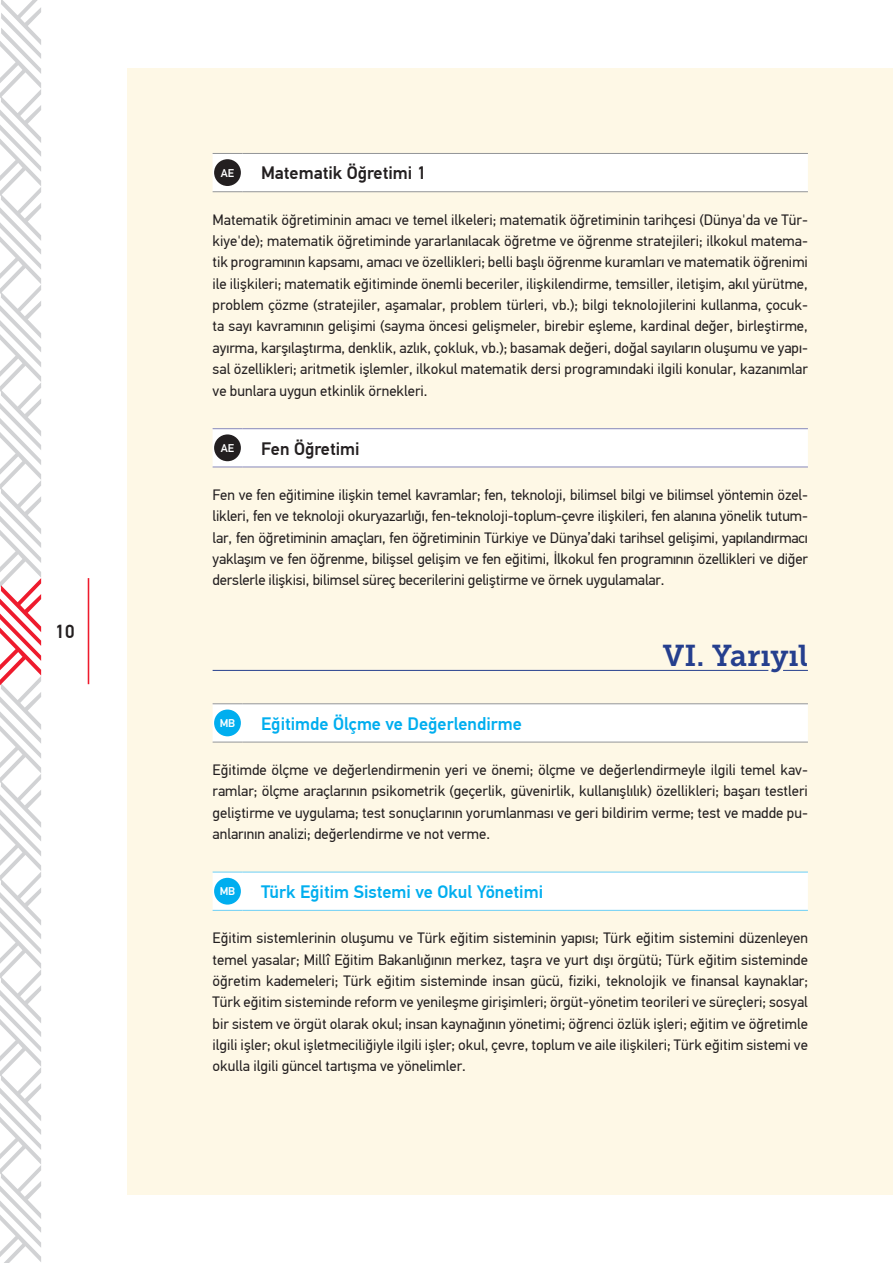
<style>
.page{position:relative;width:893px;height:1263px;background:#fff}
.page>*{position:absolute;margin:0;border:0;box-sizing:border-box;transform-origin:0 0}
.t1{font:30px "Museo Slab 700";color:#253f8e}
.t2{font:500 18.9px "PF Din Text Pro";color:#231f20}
.t3{font:500 18px "PF Din Text Pro";color:#00aeef}
.t4{font:500 18px "PF Din Text Pro";color:#231f20}
.t5{font:15px/21.5px "PF Din Text Pro";color:#231f20;text-align:justify}
.t6{font:500 11.25px "PF Din Text Pro";color:#fff}
</style>
<div class="page">
<div style="left:128px;top:68px;width:765px;height:1127px;background:#fef8e6"></div>
<hr style="left:88px;top:578px;width:1px;height:106px;background:#ee1b2d">
<svg style="left:0;top:0;width:41px;height:1263px"></svg>
<div style="left:213px;top:153px;width:595px;height:39px;background:#fff"></div>
<hr style="left:242px;top:191px;width:566px;height:1px;background:#939598">
<div style="left:214px;top:159px;width:27px;height:27px;background:#231f20;border-radius:50%"></div>
<svg style="left:213px;top:428px;width:595px;height:40px"></svg>
<hr style="left:242px;top:467px;width:566px;height:1px;background:#8688ba">
<div style="left:214px;top:434px;width:27px;height:27px;background:#231f20;border-radius:50%"></div>
<hr style="left:213px;top:670px;width:555px;height:1px;background:#253f8e">
<svg style="left:783px;top:670px;width:25px;height:1px"></svg>
<svg style="left:213px;top:703px;width:595px;height:40px"></svg>
<hr style="left:242px;top:742px;width:566px;height:1px;background:#939598">
<div style="left:214px;top:709px;width:27px;height:27px;background:#00aeef;border-radius:50%"></div>
<div style="left:213px;top:872px;width:595px;height:39px;background:#fff"></div>
<hr style="left:242px;top:910px;width:566px;height:1px;background:#6bcff6">
<div style="left:214px;top:878px;width:27px;height:26px;background:#00aeef;border-radius:50%"></div>
<p class="t2" style="left:55px;top:620px;width:21px">10</p>
<p class="t6" style="left:221px;top:166px;width:15px">AE</p>
<p class="t4" style="left:261px;top:162px;width:167px">Matematik Öğretimi 1</p>
<p class="t5" style="left:213px;top:209px;width:597px">Matematik öğretiminin amacı ve temel ilkeleri; matematik öğretiminin tarihçesi (Dünya'da ve Tür&shy;kiye'de); matematik öğretiminde yararlanılacak öğretme ve öğrenme stratejileri; ilkokul matema&shy;tik programının kapsamı, amacı ve özellikleri; belli başlı öğrenme kuramları ve matematik öğrenimi ile ilişkileri; matematik eğitiminde önemli beceriler, ilişkilendirme, temsiller, iletişim, akıl yürütme, problem çözme (stratejiler, aşamalar, problem türleri, vb.); bilgi teknolojilerini kullanma, çocuk&shy;ta sayı kavramının gelişimi (sayma öncesi gelişmeler, birebir eşleme, kardinal değer, birleştirme, ayırma, karşılaştırma, denklik, azlık, çokluk, vb.); basamak değeri, doğal sayıların oluşumu ve yapı&shy;sal özellikleri; aritmetik işlemler, ilkokul matematik dersi programındaki ilgili konular, kazanımlar ve bunlara uygun etkinlik örnekleri.</p>
<p class="t6" style="left:221px;top:441px;width:15px">AE</p>
<p class="t4" style="left:261px;top:438px;width:100px">Fen Öğretimi</p>
<p class="t5" style="left:213px;top:484px;width:597px">Fen ve fen eğitimine ilişkin temel kavramlar; fen, teknoloji, bilimsel bilgi ve bilimsel yöntemin özel&shy;likleri, fen ve teknoloji okuryazarlığı, fen-teknoloji-toplum-çevre ilişkileri, fen alanına yönelik tutum&shy;lar, fen öğretiminin amaçları, fen öğretiminin Türkiye ve Dünya’daki tarihsel gelişimi, yapılandırmacı yaklaşım ve fen öğrenme, bilişsel gelişim ve fen eğitimi, İlkokul fen programının özellikleri ve diğer derslerle ilişkisi, bilimsel süreç becerilerini geliştirme ve örnek uygulamalar.</p>
<h1 class="t1" style="left:663px;top:639px;width:146px">VI. Yarıyıl</h1>
<p class="t6" style="left:220px;top:716px;width:17px">MB</p>
<p class="t3" style="left:261px;top:713px;width:262px">Eğitimde Ölçme ve Değerlendirme</p>
<p class="t5" style="left:213px;top:759px;width:597px">Eğitimde ölçme ve değerlendirmenin yeri ve önemi; ölçme ve değerlendirmeyle ilgili temel kav&shy;ramlar; ölçme araçlarının psikometrik (geçerlik, güvenirlik, kullanışlılık) özellikleri; başarı testleri geliştirme ve uygulama; test sonuçlarının yorumlanması ve geri bildirim verme; test ve madde pu&shy;anlarının analizi; değerlendirme ve not verme.</p>
<p class="t6" style="left:220px;top:885px;width:17px">MB</p>
<p class="t3" style="left:261px;top:881px;width:284px">Türk Eğitim Sistemi ve Okul Yönetimi</p>
<p class="t5" style="left:213px;top:927px;width:597px">Eğitim sistemlerinin oluşumu ve Türk eğitim sisteminin yapısı; Türk eğitim sistemini düzenleyen temel yasalar; Millî Eğitim Bakanlığının merkez, taşra ve yurt dışı örgütü; Türk eğitim sisteminde öğretim kademeleri; Türk eğitim sisteminde insan gücü, fiziki, teknolojik ve finansal kaynaklar; Türk eğitim sisteminde reform ve yenileşme girişimleri; örgüt-yönetim teorileri ve süreçleri; sosyal bir sistem ve örgüt olarak okul; insan kaynağının yönetimi; öğrenci özlük işleri; eğitim ve öğretimle ilgili işler; okul işletmeciliğiyle ilgili işler; okul, çevre, toplum ve aile ilişkileri; Türk eğitim sistemi ve okulla ilgili güncel tartışma ve yönelimler.</p>
</div>
